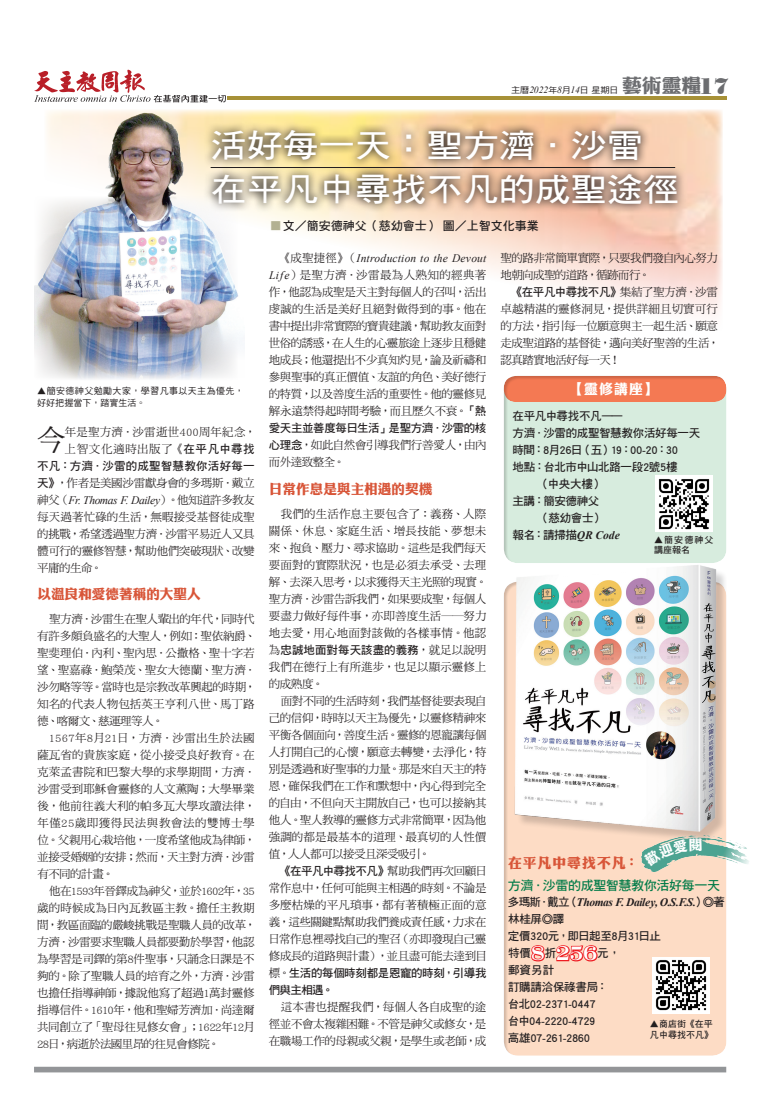
<style>
.page{position:relative;width:783px;height:1115px;background:#fff}
.page>*{position:absolute;margin:0;border:0;box-sizing:border-box;transform-origin:0 0}
.t1{font:32.4px/44px "DF Hei W7 WIN BF";color:#fff;scale:1.11 1}
.t2{font:28.5px "DF Ming Std W5";color:#231f20}
.t3{font:18.9px "DF Li King Hei W8 WIN BF";color:#6c6d70;scale:1.05 1}
.t4{font:13.8px "DF Li King Hei W8 WIN BF";letter-spacing:.08em;color:#d85538}
.t5{font:13.8px "DF Li King Hei W8 WIN BF";color:#fff}
.t6{font:13.6px "DF Li King Hei W8 WIN BF";color:#d85538}
.t7{font:13px "DF Hei Std W7";letter-spacing:-.03em;color:#017b48}
.t8{font:12px "DF Hei Std W7";color:#231f20}
.t9{font:11.5px/17px "DF Ming Std W5";letter-spacing:-.03em;color:#231f20;text-align:justify}
.t10{font:11.5px/17px "DF Hei Std W7";letter-spacing:-.03em;color:#231f20}
.t11{font:11.5px/17px "DF Ming Std W5";letter-spacing:.025em;color:#231f20}
.t12{font:italic 700 11.5px "Times New Roman";letter-spacing:-.035em;color:#231f20}
.t13{font:italic 11.5px "Times New Roman";letter-spacing:.01em;color:#231f20}
.t14{font:italic 11.5px "Times New Roman";letter-spacing:-.035em;color:#231f20}
.t15{font:11.5px/17px "DF Ming Std W5";letter-spacing:.005em;color:#231f20}
.t16{font:11.5px "DF Hei Std W7";letter-spacing:.02em;color:#231f20}
.t17{font:11.5px "DF Hei Std W7";letter-spacing:.005em;color:#231f20}
.t18{font:9px/12px "DF Hei Std W5";letter-spacing:.045em;color:#231f20}
.t19{font:9px/10.8px "DF Hei Std W7";color:#231f20}
.t20{font:9px/10.8px "DF Hei Std W7";letter-spacing:.125em;color:#231f20}
.t21{font:8.3px "DF Hei Std W5";color:#231f20;scale:1.11 1}
.s1{font-family:"Times New Roman";font-style:italic;font-size:9.6px}
.s2{font-family:"Poster Bodoni BT";font-size:22.7px}
.s3{font-family:"DF Hei Std W7"}
.s4{font-family:"DF Ming Std W5";font-style:normal}
.s5{color:#b3b192}
.s6{font-family:"Times New Roman";font-style:italic}
.s7{font-family:"DF Ming Std W5"}
.s8{font-family:"Times New Roman";font-weight:700;font-style:italic}
.s9{font-family:"DF Hei Std W5"}
.s10{font-family:"DF Hei Std W7";font-weight:400;font-style:normal}
.s11{font-family:"AR Roman 2";font-weight:900;font-size:17.2px;color:#fff}
</style>
<div class="page">
<div style="left:494px;top:367px;width:240px;height:196px;background:#231f20;opacity:.2"></div>
<div style="left:494px;top:572px;width:240px;height:483px;background:#231f20;opacity:.2"></div>
<img style="left:244px;top:109px;width:478px;height:363px">
<hr style="left:227px;top:97px;width:499px;height:3px;background:#a79137">
<svg style="left:37px;top:70px;width:105px;height:14px"></svg>
<img style="left:641px;top:834px;width:108px;height:37px">
<div style="left:34px;top:1066px;width:692px;height:6px;background:#939598"></div>
<img style="left:244px;top:121px;width:442px;height:92px">
<img style="left:495px;top:550px;width:236px;height:294px">
<hr style="left:210px;top:167px;width:465px;height:1px;background:#231f20">
<svg style="left:529px;top:943px;width:17px;height:19px"></svg>
<svg style="left:553px;top:943px;width:45px;height:19px"></svg>
<img style="left:34px;top:84px;width:210px;height:293px">
<img style="left:652px;top:956px;width:57px;height:57px">
<img style="left:655px;top:475px;width:57px;height:57px">
<div style="left:494px;top:367px;width:240px;height:36px;background:#231f20;opacity:.2"></div>
<svg style="left:643px;top:837px;width:59px;height:29px;background:#83b4a1"></svg>
<p class="t21" style="left:511px;top:85px;width:98px">主曆<span class="s1">2022</span>年<span class="s1">8</span>月<span class="s1">14</span>日 星期日</p>
<h3 class="t3" style="left:621px;top:76px;width:103px">藝術靈糧<span class="s2">17</span></h3>
<h1 class="t1" style="left:210px;top:123px;width:423px">活好每一天：聖方濟．沙雷在平凡中尋找不凡的成聖途徑</h1>
<p class="t18" style="left:37px;top:385px;width:208px">▲簡安德神父勉勵大家，學習凡事以天主為優先，好好把握當下，踏實生活。</p>
<h2 class="t2" style="left:37px;top:424px;width:30px">今</h2>
<p class="t11" style="left:65px;top:422px;width:193px">年是聖方濟．沙雷逝世400周年紀念，上智文化適時出版了《<span class="s3">在平凡中尋找</span></p>
<p class="t16" style="left:37px;top:459px;width:219px">不凡：方濟．沙雷的成聖智慧教你活好每一</p>
<p class="t9" style="left:37px;top:473px;width:219px"><span class="s3">天》</span>，作者是美國沙雷獻身會的多瑪斯．戴立</p>
<p class="t14" style="left:37px;top:491px;width:219px"><span class="s4">神父（</span>Fr. Thomas F. Dailey<span class="s4">）。他知道許多教友</span></p>
<p class="t9" style="left:37px;top:507px;width:219px">每天過著忙碌的生活，無暇接受基督徒成聖的挑戰，希望透過聖方濟．沙雷平易近人又具體可行的靈修智慧，幫助他們突破現狀、改變平庸的生命。</p>
<p class="t6" style="left:37px;top:587px;width:165px">以溫良和愛德著稱的大聖人</p>
<p class="t9" style="left:37px;top:609px;width:220px;text-indent:12px">聖方濟．沙雷生在聖人輩出的年代，同時代有許多頗負盛名的大聖人，例如：聖依納爵、聖斐理伯．內利、聖內思．公撒格、聖十字若望、聖嘉祿．鮑榮茂、聖女大德蘭、聖方濟．沙勿略等等。當時也是宗教改革興起的時期，知名的代表人物包括英王亨利八世、馬丁路德、喀爾文、慈運理等人。</p>
<p class="t9" style="left:37px;top:728px;width:220px;text-indent:12px">1567年8月21日，方濟．沙雷出生於法國薩瓦省的貴族家庭，從小接受良好教育。在克萊孟書院和巴黎大學的求學期間，方濟．沙雷受到耶穌會靈修的人文薰陶；大學畢業後，他前往義大利的帕多瓦大學攻讀法律，年僅25歲即獲得民法與教會法的雙博士學位。父親用心栽培他，一度希望他成為律師，並接受婚姻的安排；然而，天主對方濟．沙雷有不同的計畫。</p>
<p class="t9" style="left:37px;top:881px;width:220px;text-indent:12px">他在1593年晉鐸成為神父，並於1602年，35歲的時候成為日內瓦教區主教。擔任主教期間，教區面臨的嚴峻挑戰是聖職人員的改革，方濟．沙雷要求聖職人員都要勤於學習，他認為學習是司鐸的第8件聖事，只誦念日課是不夠的。除了聖職人員的培育之外，方濟．沙雷也擔任指導神師，據說他寫了超過1萬封靈修指導信件。1610年，他和聖婦芳濟加．尚達爾共同創立了「聖母往見修女會」；1622年12月28日，病逝於法國里昂的往見會修院。</p>
<p class="t8" style="left:269px;top:219px;width:271px"><span class="s5">■</span>文／簡安德神父（慈幼會士） 圖／上智文化事業</p>
<p class="t13" style="left:279px;top:250px;width:208px"><span class="s4">《成聖捷徑》（</span>Introduction to the Devout</p>
<p class="t9" style="left:269px;top:266px;width:219px"><span class="s6">Life</span>）是聖方濟．沙雷最為人熟知的經典著作，他認為成聖是天主對每個人的召叫，活出虔誠的生活是美好且絕對做得到的事。他在書中提出非常實際的寶貴建議，幫助教友面對世俗的誘惑，在人生的心靈旅途上逐步且穩健地成長；他還提出不少真知灼見，論及祈禱和參與聖事的真正價值、友誼的角色、美好德行的特質，以及善度生活的重要性。他的靈修見解永遠禁得起時間考驗，而且歷久不衰。<span class="s3">「熱</span></p>
<p class="t10" style="left:268px;top:419px;width:219px">愛天主並善度每日生活」是聖方濟．沙雷的核</p>
<p class="t9" style="left:269px;top:436px;width:219px"><span class="s3">心理念</span>，如此自然會引導我們行善愛人，由內而外達致整全。</p>
<p class="t6" style="left:269px;top:482px;width:165px">日常作息是與主相遇的契機</p>
<p class="t9" style="left:269px;top:504px;width:220px;text-indent:12px">我們的生活作息主要包含了：義務、人際關係、休息、家庭生活、增長技能、夢想未來、抱負、壓力、尋求協助。這些是我們每天要面對的實際狀況，也是必須去承受、去理解、去深入思考，以求獲得天主光照的現實。聖方濟．沙雷告訴我們，如果要成聖，每個人要盡力做好每件事，亦即善度生活──努力地去愛，用心地面對該做的各樣事情。他認</p>
<p class="t17" style="left:269px;top:643px;width:219px"><span class="s7">為</span>忠誠地面對每天該盡的義務<span class="s7">，就足以說明</span></p>
<p class="t15" style="left:269px;top:657px;width:219px">我們在德行上有所進步，也足以顯示靈修上的成熟度。</p>
<p class="t9" style="left:269px;top:691px;width:219px;text-indent:12px">面對不同的生活時刻，我們基督徒要表現自己的信仰，時時以天主為優先，以靈修精神來平衡各個面向，善度生活。靈修的恩寵讓每個人打開自己的心懷，願意去轉變，去淨化，特別是透過和好聖事的力量。那是來自天主的特恩，確保我們在工作和默想中，內心得到完全的自由，不但向天主開放自己，也可以接納其他人。聖人教導的靈修方式非常簡單，因為他強調的都是最基本的道理、最真切的人性價值，人人都可以接受且深受吸引。</p>
<p class="t10" style="left:279px;top:861px;width:209px">《在平凡中尋找不凡》<span class="s7">幫助我們再次回顧日</span></p>
<p class="t9" style="left:268px;top:878px;width:220px">常作息中，任何可能與主相遇的時刻。不論是多麼枯燥的平凡瑣事，都有著積極正面的意義，這些關鍵點幫助我們養成責任感，力求在日常作息裡尋找自己的聖召（亦即發現自己靈修成長的道路與計畫），並且盡可能去達到目</p>
<p class="t10" style="left:269px;top:963px;width:219px"><span class="s7">標。</span>生活的每個時刻都是恩寵的時刻，引導我們與主相遇。</p>
<p class="t9" style="left:269px;top:997px;width:219px;text-indent:12px">這本書也提醒我們，每個人各自成聖的途徑並不會太複雜困難。不管是神父或修女，是在職場工作的母親或父親，是學生或老師，成</p>
<p class="t9" style="left:500px;top:249px;width:219px">聖的路非常簡單實際，只要我們發自內心努力地朝向成聖的道路，循跡而行。</p>
<p class="t10" style="left:510px;top:283px;width:209px">《在平凡中尋找不凡》<span class="s7">集結了聖方濟．沙雷</span></p>
<p class="t9" style="left:500px;top:300px;width:220px;text-align:left">卓越精湛的靈修洞見，提供詳細且切實可行的方法，指引每一位願意與主一起生活、願意走成聖道路的基督徒，邁向美好聖善的生活，認真踏實地活好每一天！</p>
<p class="t5" style="left:570px;top:382px;width:88px">【靈修講座】</p>
<p class="t10" style="left:512px;top:407px;width:112px">在平凡中尋找不凡——</p>
<p class="t10" style="left:512px;top:424px;width:189px">方濟．沙雷的成聖智慧教你活好每一天</p>
<p class="t10" style="left:512px;top:441px;width:167px">時間：8月26日（五）19：00-20：30</p>
<p class="t10" style="left:512px;top:458px;width:166px">地點：台北市中山北路一段2號5樓</p>
<p class="t10" style="left:537px;top:475px;width:67px">（中央大樓）</p>
<p class="t10" style="left:512px;top:492px;width:88px">主講：簡安德神父</p>
<p class="t10" style="left:512px;top:509px;width:93px">　　 （慈幼會士）</p>
<p class="t10" style="left:512px;top:526px;width:109px">報名：請掃描<span class="s8">QR Code</span></p>
<p class="t20" style="left:653px;top:533px;width:61px"><span class="s9">▲</span>簡安德神父講座報名</p>
<p class="t4" style="left:508px;top:856px;width:132px">在平凡中尋找不凡：</p>
<p class="t7" style="left:508px;top:878px;width:214px">方濟．沙雷的成聖智慧教你活好每一天</p>
<p class="t12" style="left:507px;top:894px;width:219px"><span class="s10">多瑪斯．戴立（</span>Thomas F. Dailey, O.S.F.S.<span class="s10">）◎著</span></p>
<p class="t10" style="left:507px;top:910px;width:155px">林桂屏◎譯<br>定價320元，即日起至8月31日止特價<span class="s11">8</span>折<span class="s11">256</span>元，<br>郵資另計<br>訂購請洽保祿書局：<br>台北02-2371-0447<br>台中04-2220-4729<br>高雄07-261-2860</p>
<p class="t19" style="left:649px;top:1017px;width:64px"><span class="s9">▲</span>商店街《在平凡中尋找不凡》</p>
</div>
